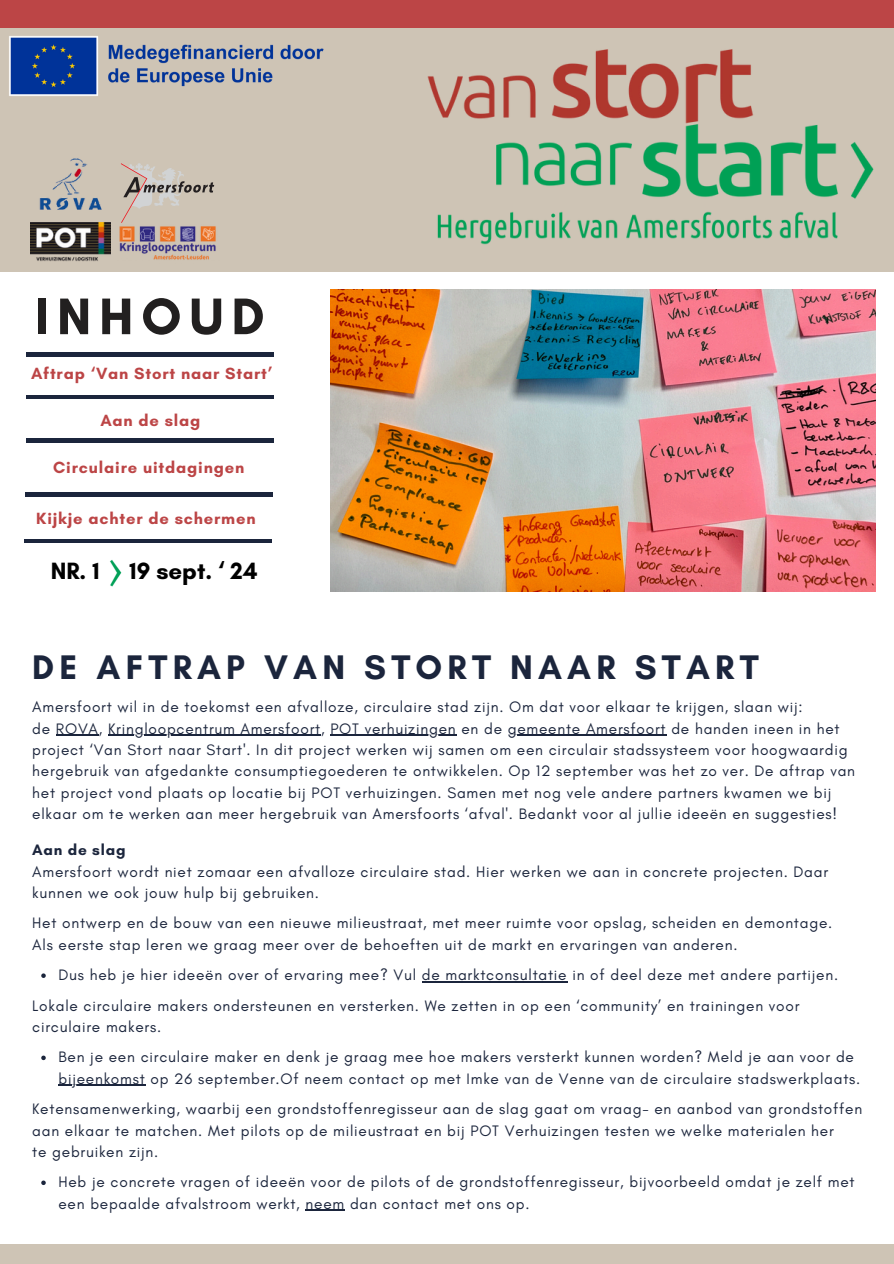
<style>
.page{position:relative;width:894px;height:1264px;background:#fff}
.page>*{position:absolute;margin:0;border:0;box-sizing:border-box;transform-origin:0 0}
.t1{font:700 52.35px "Glacial Indifference";letter-spacing:.15em;color:#222020}
.t2{font:700 34.8px "Glacial Indifference";letter-spacing:.15em;color:#1b253c}
.t3{font:700 24px "Glacial Indifference";color:#000}
.t4{font:700 16.5px "Glacial Indifference";letter-spacing:.05em;color:#bc4546}
.t5{font:15.45px/21.3px "Glacial Indifference";letter-spacing:.05em;color:#1b253c}
.s1{font-weight:700}
</style>
<div class="page">
<img style="left:331px;top:289px;width:544px;height:302px">
<div style="left:0;top:28px;width:893px;height:244px;background:#cec4b5"></div>
<div style="left:0;top:0;width:893px;height:27px;background:#bc4546"></div>
<div style="left:0;top:1244px;width:893px;height:19px;background:#cec4b5"></div>
<hr style="left:56px;top:734px;width:43px;height:2px;background:#1b253c">
<hr style="left:108px;top:734px;width:213px;height:2px;background:#1b253c">
<hr style="left:330px;top:734px;width:126px;height:2px;background:#1b253c">
<hr style="left:507px;top:734px;width:159px;height:2px;background:#1b253c">
<svg style="left:41px;top:973px;width:5px;height:4px"></svg>
<hr style="left:422px;top:981px;width:145px;height:1px;background:#1b253c">
<svg style="left:41px;top:1055px;width:5px;height:5px"></svg>
<hr style="left:58px;top:1084px;width:87px;height:1px;background:#1b253c">
<svg style="left:41px;top:1180px;width:5px;height:4px"></svg>
<hr style="left:305px;top:1209px;width:40px;height:1px;background:#1b253c">
<img style="left:427px;top:49px;width:447px;height:196px">
<hr style="left:27px;top:352px;width:247px;height:4px;background:#1b253c">
<hr style="left:27px;top:395px;width:247px;height:4px;background:#1b253c">
<hr style="left:27px;top:439px;width:247px;height:3px;background:#1b253c">
<hr style="left:25px;top:493px;width:247px;height:3px;background:#1b253c">
<hr style="left:25px;top:539px;width:247px;height:3px;background:#1b253c">
<img style="left:30px;top:222px;width:80px;height:39px">
<img style="left:39px;top:158px;width:63px;height:52px">
<img style="left:119px;top:226px;width:97px;height:34px">
<svg style="left:121px;top:163px;width:93px;height:60px"></svg>
<img style="left:9px;top:36px;width:315px;height:60px">
<img style="left:110px;top:560px;width:12px;height:26px">
<p class="t1" style="left:35px;top:284px;width:231px">INHOUD</p>
<p class="t4" style="left:31px;top:363px;width:243px">Aftrap ‘Van Stort naar Start’</p>
<p class="t4" style="left:100px;top:411px;width:102px">Aan de slag</p>
<p class="t4" style="left:53px;top:457px;width:192px">Circulaire uitdagingen</p>
<p class="t4" style="left:36px;top:508px;width:221px">Kijkje achter de schermen</p>
<h2 class="t3" style="left:51px;top:556px;width:50px">NR. 1</h2>
<h2 class="t3" style="left:129px;top:556px;width:129px">19 sept. ‘ 24</h2>
<p class="t2" style="left:32px;top:646px;width:727px">DE AFTRAP VAN STORT NAAR START</p>
<p class="t5" style="left:32px;top:696px;width:771px">Amersfoort wil in de toekomst een afvalloze, circulaire stad zijn. Om dat voor elkaar te krijgen, slaan wij:</p>
<p class="t5" style="left:32px;top:717px;width:808px">de ROVA, Kringloopcentrum Amersfoort, POT verhuizingen en de gemeente Amersfoort de handen ineen in het</p>
<p class="t5" style="left:32px;top:739px;width:824px">project ‘Van Stort naar Start'. In dit project werken wij samen om een circulair stadssysteem voor hoogwaardig hergebruik van afgedankte consumptiegoederen te ontwikkelen. Op 12 september was het zo ver. De aftrap van het project vond plaats op locatie bij POT verhuizingen. Samen met nog vele andere partners kwamen we bij elkaar om te werken aan meer hergebruik van Amersfoorts ‘afval'. Bedankt voor al jullie ideeën en suggesties!</p>
<p class="t5" style="left:32px;top:839px;width:797px"><span class="s1">Aan de slag<br></span>Amersfoort wordt niet zomaar een afvalloze circulaire stad. Hier werken we aan in concrete projecten. Daar kunnen we ook jouw hulp bij gebruiken.</p>
<p class="t5" style="left:32px;top:912px;width:801px">Het ontwerp en de bouw van een nieuwe milieustraat, met meer ruimte voor opslag, scheiden en demontage.</p>
<p class="t5" style="left:32px;top:933px;width:706px">Als eerste stap leren we graag meer over de behoeften uit de markt en ervaringen van anderen.</p>
<p class="t5" style="left:58px;top:964px;width:781px">Dus heb je hier ideeën over of ervaring mee? Vul de marktconsultatie in of deel deze met andere partijen.</p>
<h1 class="t5" style="left:32px;top:994px;width:768px">Lokale circulaire makers ondersteunen en versterken. We zetten in op een ‘community’ en trainingen voor circulaire makers.</h1>
<p class="t5" style="left:58px;top:1046px;width:796px">Ben je een circulaire maker en denk je graag mee hoe makers versterkt kunnen worden? Meld je aan voor de</p>
<h4 class="t5" style="left:32px;top:1063px;width:831px;line-height:30.3px;text-align:right">bijeenkomst op 26 september.Of neem contact op met Imke van de Venne van de circulaire stadswerkplaats.<br>Ketensamenwerking, waarbij een grondstoffenregisseur aan de slag gaat om vraag- en aanbod van grondstoffen</h4>
<p class="t5" style="left:32px;top:1119px;width:802px">aan elkaar te matchen. Met pilots op de milieustraat en bij POT Verhuizingen testen we welke materialen her te gebruiken zijn.</p>
<h4 class="t5" style="left:58px;top:1171px;width:797px">Heb je concrete vragen of ideeën voor de pilots of de grondstoffenregisseur, bijvoorbeeld omdat je zelf met</h4>
<p class="t5" style="left:58px;top:1192px;width:472px">een bepaalde afvalstroom werkt, neem dan contact met ons op.</p>
</div>
